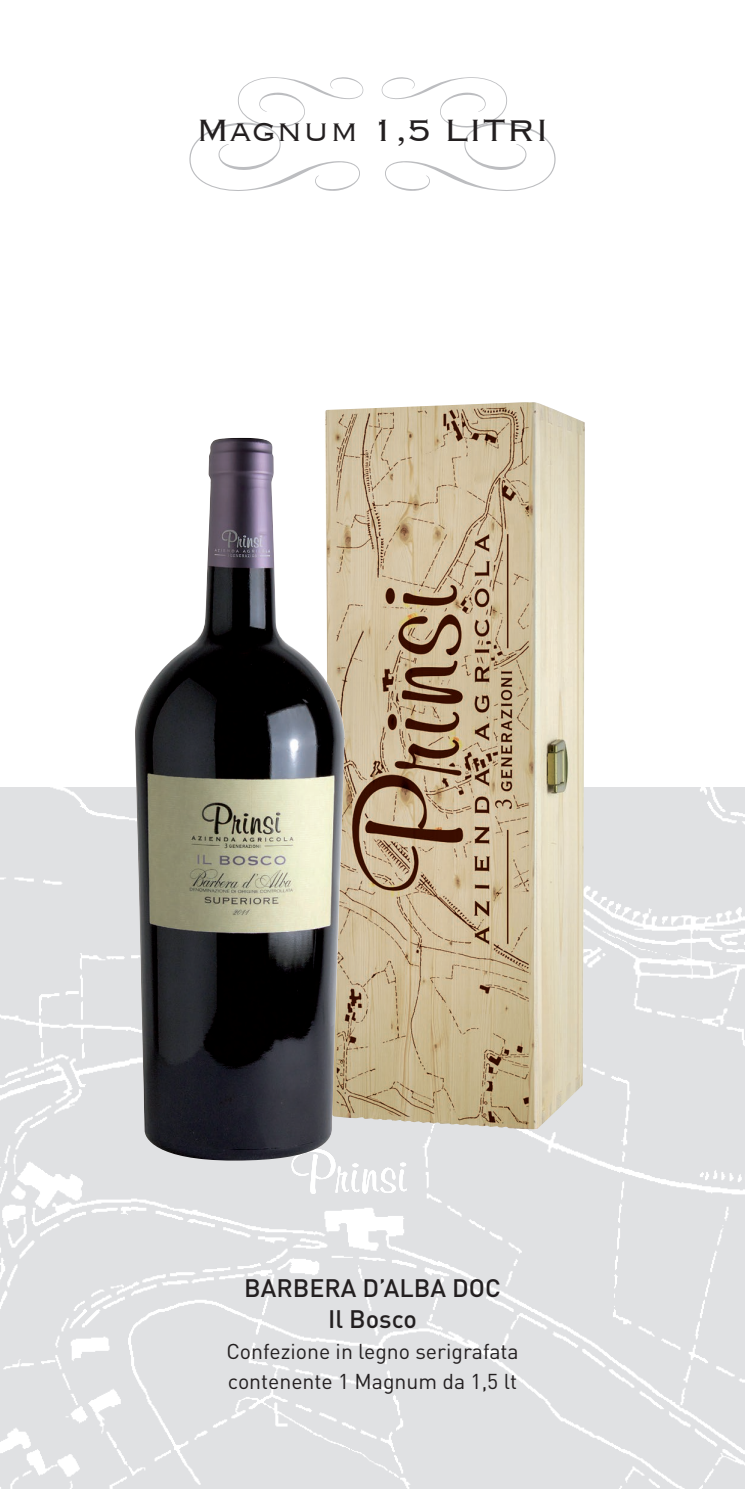
<style>
.page{position:relative;width:745px;height:1489px;background:#fff}
.page>*{position:absolute;margin:0;border:0;box-sizing:border-box;transform-origin:0 0}
.t1{font:300 40px "Copperplate";color:#231f20}
.t2{font:500 25px/30.8px "DIN";color:#231f20;text-align:center}
.t3{font:21.25px/30.8px "DIN";color:#231f20}
</style>
<div class="page">
<img style="left:0;top:787px;width:744px;height:701px">
<svg style="left:290px;top:1147px;width:117px;height:46px"></svg>
<img style="left:325px;top:402px;width:259px;height:727px">
<img style="left:135px;top:438px;width:209px;height:722px">
<h1 class="t1" style="left:196px;top:104px;width:354px">Magnum 1,5 LITRI</h1>
<p class="t2" style="left:244px;top:1271px;width:258px">BARBERA D’ALBA DOC<br>Il Bosco</p>
<p class="t3" style="left:226px;top:1334px;width:293px">Confezione in legno serigrafata contenente 1 Magnum da 1,5 lt</p>
</div>
